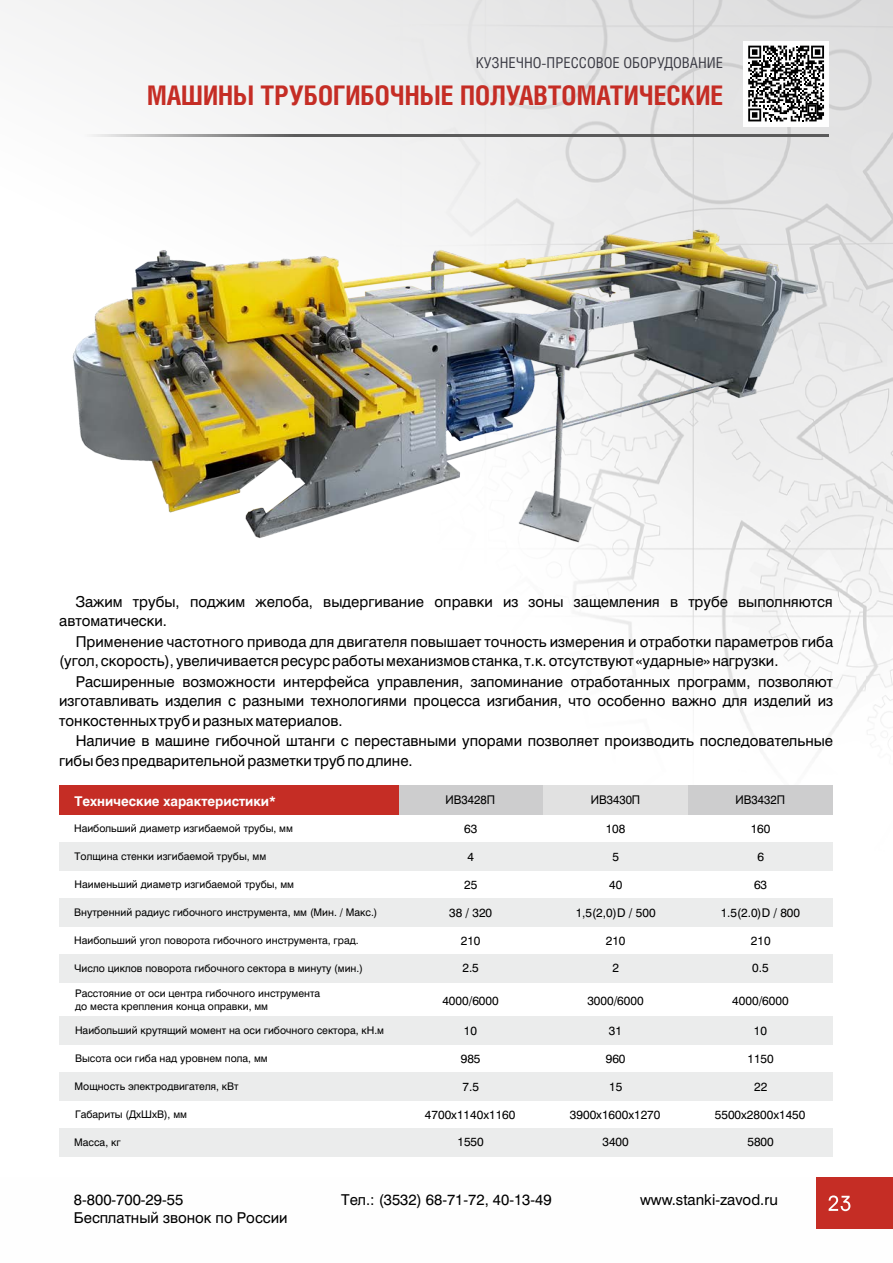
<style>
.page{position:relative;width:893px;height:1263px;background:#fff}
.page>*{position:absolute;margin:0;border:0;box-sizing:border-box;transform-origin:0 0}
.t1{font:700 27px "Helios Cond";color:#c52d25}
.t2{font:15px/19.5px "Swiss 721 BT";color:#000}
.t3{font:15px "Helios Cond";color:#3b3b44}
.t4{font:700 13.5px "Swiss 721 BT";color:#fefefe}
.t5{font:12px "Swiss 721 BT";color:#000}
.t6{font:12px "Swiss 721 BT";color:#000;scale:.96 1}
.t7{font:10.5px/13.6px "Swiss 721 BT";color:#000}
</style>
<div class="page">
<img style="left:0;top:0;width:893px;height:1178px">
<div style="left:816px;top:1178px;width:77px;height:51px;background:#c52d25"></div>
<svg style="left:829px;top:1195px;width:21px;height:16px"></svg>
<div style="left:59px;top:955px;width:774px;height:28px;background:#ebecec"></div>
<div style="left:59px;top:1016px;width:774px;height:29px;background:#ebecec"></div>
<div style="left:59px;top:1073px;width:774px;height:28px;background:#ebecec"></div>
<div style="left:59px;top:1129px;width:774px;height:28px;background:#ebecec"></div>
<div style="left:398px;top:785px;width:145px;height:29px;background:#cdcdce"></div>
<div style="left:688px;top:785px;width:145px;height:29px;background:#cdcdce"></div>
<div style="left:543px;top:785px;width:145px;height:29px;background:#e1e1e1"></div>
<div style="left:59px;top:785px;width:339px;height:29px;background:#c52d25"></div>
<div style="left:59px;top:842px;width:774px;height:28px;background:#ebecec"></div>
<div style="left:59px;top:898px;width:774px;height:29px;background:#ebecec"></div>
<img style="left:59px;top:86px;width:759px;height:569px">
<hr style="left:84px;top:134px;width:745px;height:2px;background:#5b5b5b">
<div style="left:744px;top:41px;width:85px;height:85px;background:#fefefe"></div>
<svg style="left:748px;top:46px;width:76px;height:75px"></svg>
<p class="t3" style="left:476px;top:56px;width:249px">КУЗНЕЧНО-ПРЕССОВОЕ ОБОРУДОВАНИЕ</p>
<h1 class="t1" style="left:147px;top:83px;width:578px">МАШИНЫ ТРУБОГИБОЧНЫЕ ПОЛУАВТОМАТИЧЕСКИЕ</h1>
<p class="t2" style="left:59px;top:593px;width:775px;text-indent:17px">Зажим трубы, поджим желоба, выдергивание оправки из зоны защемления в трубе выполняются автоматически.</p>
<p class="t2" style="left:59px;top:633px;width:775px;text-indent:17px">Применение частотного привода для двигателя повышает точность измерения и отработки параметров гиба (угол, скорость), увеличивается ресурс работы механизмов станка, т.к. отсутствуют «ударные» нагрузки.</p>
<p class="t2" style="left:59px;top:673px;width:775px;text-align:justify;text-indent:17px">Расширенные возможности интерфейса управления, запоминание отработанных программ, позволяют изготавливать изделия с разными технологиями процесса изгибания, что особенно важно для изделий из тонкостенных труб и разных материалов.</p>
<p class="t2" style="left:59px;top:732px;width:775px;text-indent:17px">Наличие в машине гибочной штанги с переставными упорами позволяет производить последовательные гибы без предварительной разметки труб по длине.</p>
<p class="t4" style="left:74px;top:795px;width:203px">Технические характеристики*</p>
<p class="t6" style="left:446px;top:795px;width:53px">ИВ3428П</p>
<p class="t6" style="left:591px;top:795px;width:53px">ИВ3430П</p>
<p class="t6" style="left:736px;top:795px;width:53px">ИВ3432П</p>
<p class="t7" style="left:74px;top:823px;width:220px">Наибольший диаметр изгибаемой трубы, мм</p>
<p class="t7" style="left:75px;top:850px;width:193px">Толщина стенки изгибаемой трубы, мм</p>
<p class="t7" style="left:75px;top:879px;width:221px">Наименьший диаметр изгибаемой трубы, мм</p>
<p class="t7" style="left:74px;top:907px;width:305px">Внутренний радиус гибочного инструмента, мм (Мин. / Макс.)</p>
<p class="t7" style="left:74px;top:934px;width:286px">Наибольший угол поворота гибочного инструмента, град.</p>
<p class="t7" style="left:75px;top:963px;width:290px">Число циклов поворота гибочного сектора в минуту (мин.)</p>
<p class="t7" style="left:75px;top:987px;width:247px">Расстояние от оси центра гибочного инструмента до места крепления конца оправки, мм</p>
<p class="t7" style="left:75px;top:1024px;width:311px">Наибольший крутящий момент на оси гибочного сектора, кН.м</p>
<p class="t7" style="left:75px;top:1052px;width:194px">Высота оси гиба над уровнем пола, мм</p>
<p class="t7" style="left:75px;top:1080px;width:165px">Мощность электродвигателя, кВт</p>
<p class="t7" style="left:75px;top:1108px;width:114px">Габариты (ДхШхВ), мм</p>
<p class="t7" style="left:74px;top:1136px;width:48px">Масса, кг</p>
<p class="t5" style="left:464px;top:824px;width:15px">63</p>
<p class="t5" style="left:467px;top:852px;width:8px">4</p>
<p class="t5" style="left:464px;top:880px;width:15px">25</p>
<p class="t5" style="left:449px;top:908px;width:45px">38 / 320</p>
<p class="t5" style="left:461px;top:936px;width:21px">210</p>
<p class="t5" style="left:462px;top:963px;width:18px">2.5</p>
<p class="t5" style="left:442px;top:996px;width:58px">4000/6000</p>
<p class="t5" style="left:464px;top:1026px;width:15px">10</p>
<p class="t5" style="left:461px;top:1054px;width:21px">985</p>
<p class="t5" style="left:463px;top:1082px;width:18px">7.5</p>
<p class="t5" style="left:425px;top:1110px;width:92px">4700x1140x1160</p>
<p class="t5" style="left:457px;top:1137px;width:28px">1550</p>
<p class="t5" style="left:606px;top:824px;width:21px">108</p>
<p class="t5" style="left:612px;top:852px;width:8px">5</p>
<p class="t5" style="left:609px;top:880px;width:15px">40</p>
<p class="t5" style="left:576px;top:908px;width:81px">1,5(2,0)D / 500</p>
<p class="t5" style="left:606px;top:936px;width:21px">210</p>
<p class="t5" style="left:612px;top:963px;width:8px">2</p>
<p class="t5" style="left:587px;top:996px;width:58px">3000/6000</p>
<p class="t5" style="left:609px;top:1026px;width:15px">31</p>
<p class="t5" style="left:606px;top:1054px;width:21px">960</p>
<p class="t5" style="left:609px;top:1082px;width:15px">15</p>
<p class="t5" style="left:570px;top:1110px;width:92px">3900x1600x1270</p>
<p class="t5" style="left:602px;top:1137px;width:28px">3400</p>
<p class="t5" style="left:751px;top:824px;width:21px">160</p>
<p class="t5" style="left:757px;top:852px;width:8px">6</p>
<p class="t5" style="left:754px;top:880px;width:15px">63</p>
<p class="t5" style="left:721px;top:908px;width:81px">1.5(2.0)D / 800</p>
<p class="t5" style="left:751px;top:936px;width:21px">2 01</p>
<p class="t5" style="left:752px;top:963px;width:18px">0.5</p>
<p class="t5" style="left:732px;top:996px;width:58px">4000/6000</p>
<p class="t5" style="left:754px;top:1026px;width:15px">10</p>
<p class="t5" style="left:747px;top:1054px;width:28px">1150</p>
<p class="t5" style="left:754px;top:1082px;width:15px">22</p>
<p class="t5" style="left:715px;top:1110px;width:92px">5500x2800x1450</p>
<p class="t5" style="left:747px;top:1137px;width:28px">5800</p>
<p class="t2" style="left:74px;top:1191px;width:111px">8-800-700-29-55</p>
<p class="t2" style="left:341px;top:1191px;width:212px">Тел.: (3532) 68-71-72, 40-13-49</p>
<p class="t2" style="left:640px;top:1191px;width:139px">www.stanki-zavod.ru</p>
<p class="t2" style="left:74px;top:1209px;width:215px">Бесплатный звонок по России</p>
</div>
